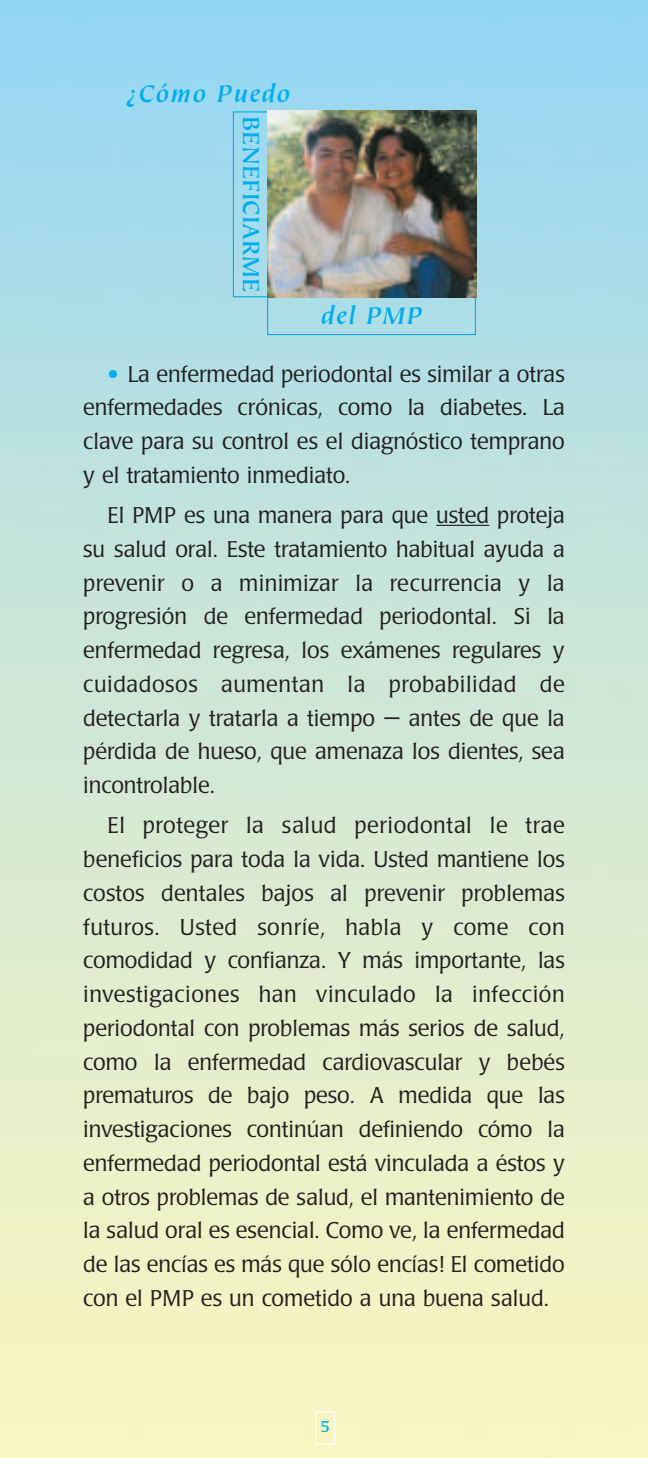
<style>
.page{position:relative;width:648px;height:1458px;background:#fff}
.page>*{position:absolute;margin:0;border:0;box-sizing:border-box;transform-origin:0 0}
.t1{font:italic 700 27px "Tiepolo";letter-spacing:.055em;color:#00aeef}
.t2{font:700 25.88px "Tiepolo";color:#00aeef}
.t3{font:300 22.5px/33.8px "Poppl Laudatio";color:#231f20;text-align:justify}
.t4{font:15.75px "Poppl Laudatio";color:#00aeef}
.s1{font-size:33.75px;color:#00aeef}
</style>
<div class="page">
<img style="left:0;top:0;width:648px;height:1458px">
<div style="left:315px;top:1411px;width:20px;height:34px;border:1px solid #fff"></div>
<hr style="left:436px;top:525px;width:53px;height:1px;background:#231f20">
<div style="left:267px;top:290px;width:209px;height:45px;border:1px solid #00aeef"></div>
<div style="left:233px;top:111px;width:45px;height:186px;border:1px solid #00aeef"></div>
<img style="left:267px;top:111px;width:209px;height:186px">
<p class="t1" style="left:127px;top:83px;width:165px">¿Cómo Puedo</p>
<p class="t2" style="left:262px;top:116px;width:178px;rotate:90deg">BENEFICIARME</p>
<p class="t1" style="left:321px;top:305px;width:103px">del PMP</p>
<p class="t3" style="left:83px;top:359px;width:483px;text-indent:24px"><span class="s1">•</span> La enfermedad periodontal es similar a otras enfermedades crónicas, como la diabetes. La clave para su control es el diagnóstico temprano y el tratamiento inmediato.</p>
<p class="t3" style="left:83px;top:501px;width:483px;text-indent:24px">El PMP es una manera para que usted proteja su salud oral. Este tratamiento habitual ayuda a prevenir o a minimizar la recurrencia y la progresión de enfermedad periodontal. Si la enfermedad regresa, los exámenes regulares y cuidadosos aumentan la probabilidad de detectarla y tratarla a tiempo — antes de que la pérdida de hueso, que amenaza los dientes, sea incontrolable.</p>
<p class="t3" style="left:83px;top:811px;width:483px;text-indent:24px">El proteger la salud periodontal le trae beneficios para toda la vida. Usted mantiene los costos dentales bajos al prevenir problemas futuros. Usted sonríe, habla y come con comodidad y confianza. Y más importante, las investigaciones han vinculado la infección periodontal con problemas más serios de salud, como la enfermedad cardiovascular y bebés prematuros de bajo peso. A medida que las investigaciones continúan definiendo cómo la enfermedad periodontal está vinculada a éstos y a otros problemas de salud, el mantenimiento de la salud oral es esencial. Como ve, la enfermedad de las encías es más que sólo encías! El cometido con el PMP es un cometido a una buena salud.</p>
<p class="t4" style="left:320px;top:1420px;width:11px">5</p>
</div>
